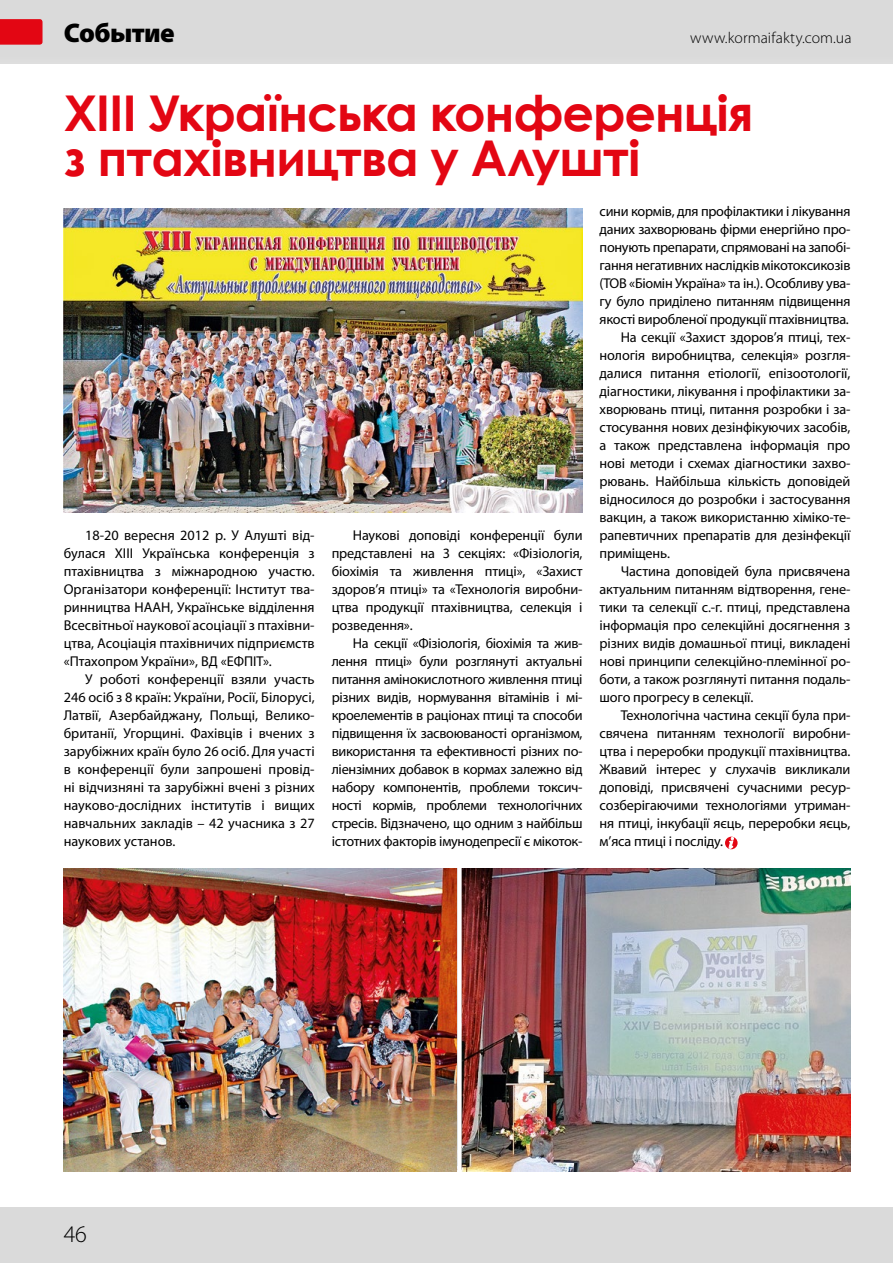
<style>
.page{position:relative;width:893px;height:1263px;background:#fff}
.page>*{position:absolute;margin:0;border:0;box-sizing:border-box;transform-origin:0 0}
.t1{font:700 49.35px/45px "Century Gothic";letter-spacing:-.02em;color:#e30613}
.t2{font:900 27px "Myriad Pro";letter-spacing:-.02em;color:#000}
.t3{font:300 24px "Myriad Pro";color:#000}
.t4{font:300 15.75px "Myriad Pro";letter-spacing:.01em;color:#000}
.t5{font:14.25px/18px "Myriad Pro";letter-spacing:-.01em;color:#000;text-align:justify}
</style>
<div class="page">
<div style="left:0;top:1208px;width:893px;height:55px;background:#dadada"></div>
<div style="left:0;top:0;width:893px;height:64px;background:#dadada"></div>
<svg style="left:0;top:19px;width:43px;height:26px"></svg>
<img style="left:64px;top:208px;width:519px;height:304px">
<img style="left:64px;top:869px;width:786px;height:302px">
<div style="left:457px;top:859px;width:5px;height:325px;background:#fff"></div>
<svg style="left:725px;top:837px;width:13px;height:12px"></svg>
<svg style="left:729px;top:837px;width:5px;height:11px"></svg>
<h2 class="t2" style="left:64px;top:18px;width:113px">Событие</h2>
<p class="t4" style="left:690px;top:29px;width:163px">www.kormaifakty.com.ua</p>
<h1 class="t1" style="left:64px;top:88px;width:691px">XIII Українська конференція з птахівництва у Алушті</h1>
<p class="t5" style="left:64px;top:526px;width:252px;text-indent:21px">18-20 вересня 2012 р. У Алушті від&shy;булася XIII Українська конференція з птахівництва з міжнародною участю.<br>Організатори конференції: Інститут тва&shy;ринництва НААН, Українське відділення Всесвітньої наукової асоціації з птахівни&shy;цтва, Асоціація птахівничих підприємств «Птахопром України», ВД «ЕФПІТ».</p>
<p class="t5" style="left:64px;top:670px;width:252px;text-indent:21px">У роботі конференції взяли участь 246 осіб з 8 країн: України, Росії, Білорусі, Латвії, Азербайджану, Польщі, Велико&shy;британії, Угорщині. Фахівців і вчених з зарубіжних країн було 26 осіб. Для участі в конференції були запрошені провід&shy;ні відчизняні та зарубіжні вчені з різних науково-дослідних інститутів і вищих навчальних закладів – 42 учасника з 27 наукових установ.</p>
<p class="t5" style="left:332px;top:526px;width:252px;text-indent:21px">Наукові доповіді конференції були представлені на 3 секціях: «Фізіологія, біохімія та живлення птиці», «Захист здоров’я птиці» та «Технологія виробни&shy;цтва продукції птахівництва, селекція і розведення».</p>
<p class="t5" style="left:332px;top:634px;width:252px;text-indent:21px">На секції «Фізіологія, біохімія та жив&shy;лення птиці» були розглянуті актуальні питання амінокислотного живлення птиці різних видів, нормування вітамінів і мі&shy;кроелементів в раціонах птиці та способи підвищення їх засвоюваності організмом, використання та ефективності різних по&shy;ліензімних добавок в кормах залежно від набору компонентів, проблеми токсич&shy;ності кормів, проблеми технологічних стресів. Відзначено, що одним з найбільш істотних факторів імунодепресії є мікоток-</p>
<p class="t5" style="left:600px;top:202px;width:252px">сини кормів, для профілактики і лікування</p>
<p class="t5" style="left:600px;top:220px;width:252px">даних захворювань фірми енергійно про-</p>
<p class="t5" style="left:600px;top:238px;width:252px">понують препарати, спрямовані на запобі-</p>
<p class="t5" style="left:600px;top:256px;width:252px">гання негативних наслідків мікотоксикозів</p>
<p class="t5" style="left:600px;top:274px;width:252px">(ТОВ «Біомін Україна» та ін.). Особливу ува-</p>
<p class="t5" style="left:600px;top:292px;width:252px">гу було приділено питанням підвищення</p>
<p class="t5" style="left:600px;top:310px;width:251px">якості виробленої продукції птахівництва.</p>
<p class="t5" style="left:621px;top:328px;width:231px">На секції «Захист здоров’я птиці, тех-</p>
<p class="t5" style="left:600px;top:346px;width:252px">нологія виробництва, селекція» розгля-</p>
<p class="t5" style="left:600px;top:364px;width:252px">далися питання етіології, епізоотології,</p>
<p class="t5" style="left:600px;top:382px;width:252px">діагностики, лікування і профілактики за-</p>
<p class="t5" style="left:600px;top:400px;width:252px">хворювань птиці, питання розробки і за-</p>
<p class="t5" style="left:600px;top:418px;width:252px">стосування нових дезінфікуючих засобів,</p>
<p class="t5" style="left:600px;top:436px;width:252px">а також представлена інформація про</p>
<p class="t5" style="left:600px;top:454px;width:252px">нові методи і схемах діагностики захво-</p>
<p class="t5" style="left:600px;top:472px;width:252px">рювань. Найбільша кількість доповідей</p>
<p class="t5" style="left:600px;top:490px;width:252px">відносилося до розробки і застосування</p>
<p class="t5" style="left:600px;top:508px;width:252px">вакцин, а також використанню хіміко-те-</p>
<p class="t5" style="left:600px;top:526px;width:252px">рапевтичних препаратів для дезінфекції</p>
<p class="t5" style="left:600px;top:544px;width:72px">приміщень.</p>
<p class="t5" style="left:621px;top:562px;width:231px">Частина доповідей була присвячена</p>
<p class="t5" style="left:600px;top:580px;width:252px">актуальним питанням відтворення, гене-</p>
<p class="t5" style="left:600px;top:598px;width:252px">тики та селекції с.-г. птиці, представлена</p>
<p class="t5" style="left:600px;top:616px;width:252px">інформація про селекційні досягнення з</p>
<p class="t5" style="left:600px;top:634px;width:252px">різних видів домашньої птиці, викладені</p>
<p class="t5" style="left:600px;top:652px;width:252px">нові принципи селекційно-племінної ро-</p>
<p class="t5" style="left:600px;top:670px;width:252px">боти, а також розглянуті питання подаль-</p>
<p class="t5" style="left:600px;top:688px;width:155px">шого прогресу в селекції.</p>
<p class="t5" style="left:621px;top:706px;width:231px">Технологічна частина секції була при-</p>
<p class="t5" style="left:600px;top:724px;width:252px">свячена питанням технології виробни-</p>
<p class="t5" style="left:600px;top:742px;width:252px">цтва і переробки продукції птахівництва.</p>
<p class="t5" style="left:600px;top:760px;width:252px">Жвавий інтерес у слухачів викликали</p>
<p class="t5" style="left:600px;top:778px;width:252px">доповіді, присвячені сучасними ресур-</p>
<p class="t5" style="left:600px;top:796px;width:252px">созберігаючими технологіями утриман-</p>
<p class="t5" style="left:600px;top:814px;width:252px">ня птиці, інкубації яєць, переробки яєць,</p>
<p class="t5" style="left:600px;top:832px;width:125px">м’яса птиці і посліду.</p>
<h3 class="t3" style="left:64px;top:1221px;width:25px">46</h3>
</div>
